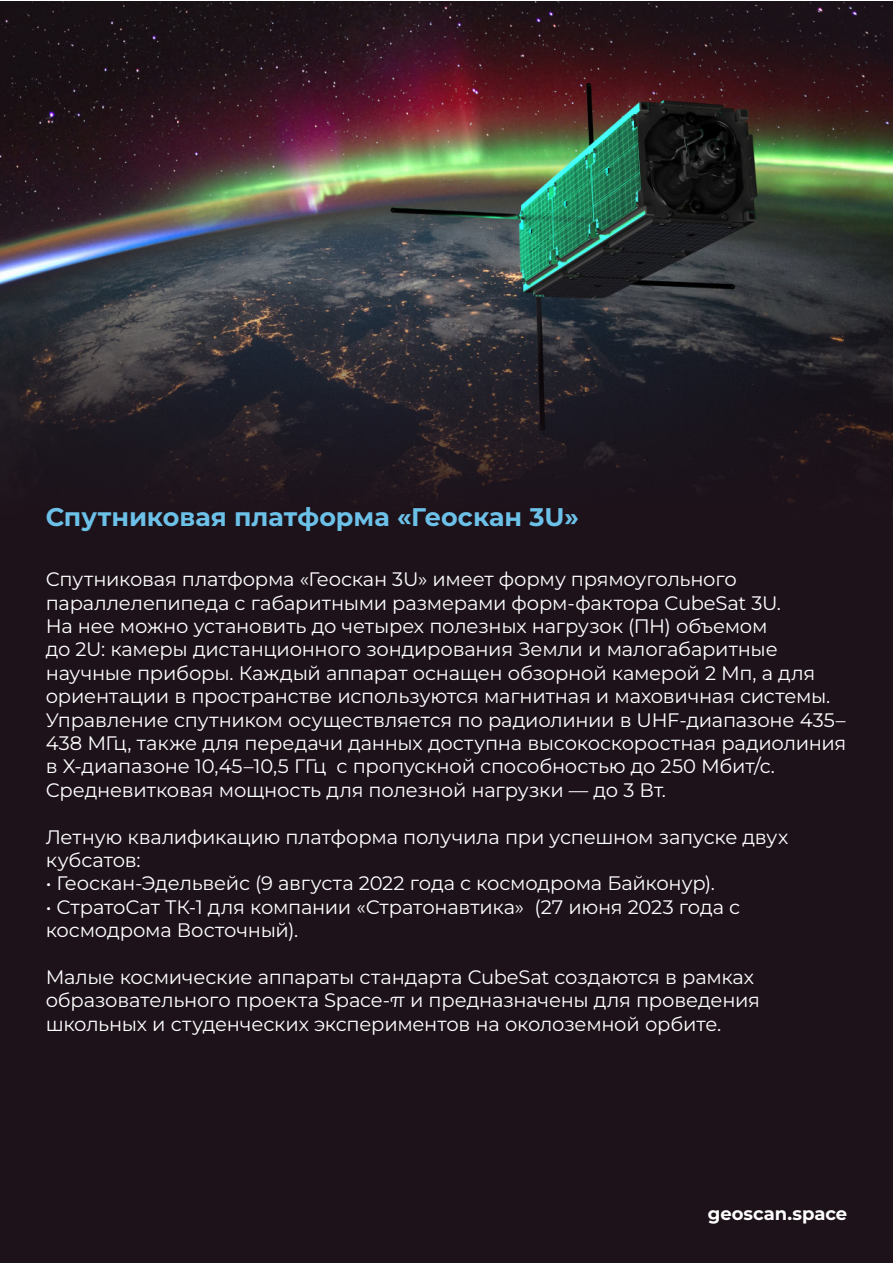
<style>
.page{position:relative;width:893px;height:1263px;background:#fff}
.page>*{position:absolute;margin:0;border:0;box-sizing:border-box;transform-origin:0 0}
.t1{font:700 25.5px "Montserrat";color:#6cc1e8}
.t2{font:19.5px/23.4px "Montserrat";letter-spacing:-.01em;color:#fff}
.t3{font:700 18px "Montserrat";letter-spacing:-.005em;color:#fff}
</style>
<div class="page">
<img style="left:0;top:1px;width:893px;height:1262px">
<p class="t1" style="left:46px;top:500px;width:535px">Спутниковая платформа «Геоскан 3U»</p>
<p class="t2" style="left:46px;top:567px;width:802px">Спутниковая платформа «Геоскан 3U» имеет форму прямоугольного параллелепипеда с габаритными размерами форм-фактора CubeSat 3U.<br>На нее можно установить до четырех полезных нагрузок (ПН) объемом<br>до 2U: камеры дистанционного зондирования Земли и малогабаритные научные приборы. Каждый аппарат оснащен обзорной камерой 2 Мп, а для ориентации в пространстве используются магнитная и маховичная системы.<br>Управление спутником осуществляется по радиолинии в UHF-диапазоне 435– 438 МГц, также для передачи данных доступна высокоскоростная радиолиния в X-диапазоне 10,45–10,5 ГГц с пропускной способностью до 250 Мбит/с.<br>Средневитковая мощность для полезной нагрузки — до 3 Вт.</p>
<p class="t2" style="left:46px;top:824px;width:744px">Летную квалификацию платформа получила при успешном запуске двух кубсатов:</p>
<p class="t2" style="left:46px;top:871px;width:671px">• Геоскан-Эдельвейс (9 августа 2022 года с космодрома Байконур).</p>
<p class="t2" style="left:46px;top:895px;width:696px">• СтратоСат ТК-1 для компании «Стратонавтика» (27 июня 2023 года с космодрома Восточный).</p>
<p class="t2" style="left:46px;top:965px;width:716px">Малые космические аппараты стандарта CubeSat создаются в рамках образовательного проекта Space-π и предназначены для проведения школьных и студенческих экспериментов на околоземной орбите.</p>
<p class="t3" style="left:708px;top:1201px;width:141px">geoscan.space</p>
</div>
